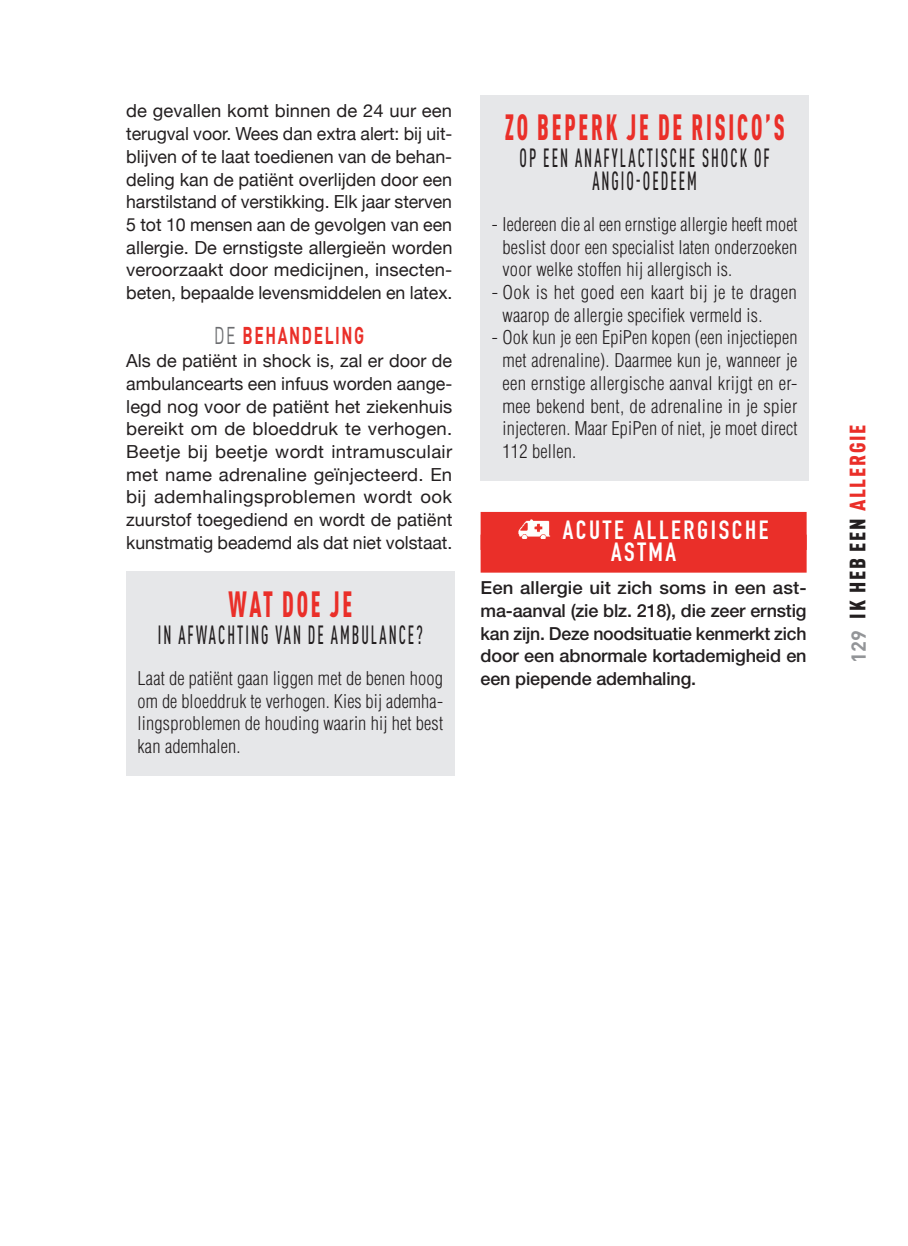
<style>
.page{position:relative;width:908px;height:1246px;background:#fff}
.page>*{position:absolute;margin:0;border:0;box-sizing:border-box;transform-origin:0 0}
.t1{font:900 condensed 36px "DIN Pro";letter-spacing:.12em;color:#ea2f29;scale:.65 1}
.t2{font:500 condensed 26px/22.8px "DIN Pro";letter-spacing:.12em;color:#231f20;text-align:center;scale:.65 1}
.t3{font:26px/22.6px "DIN Engschrift LT Alternate";letter-spacing:.1em;color:#fff}
.t4{font:700 24px "DIN";letter-spacing:.1em;color:#ea2f29;scale:.65 1}
.t5{font:900 condensed 22px "DIN Pro";letter-spacing:.08em;color:#231f20}
.t6{font:300 condensed 18.4px/22.8px "Helvetica";letter-spacing:.01em;color:#231f20;text-align:justify}
.t7{font:18px/22.8px "Helvetica Neue";color:#231f20;text-align:justify}
.t8{font:500 18px/22.8px "Helvetica Neue";letter-spacing:-.01em;color:#231f20;text-align:justify}
.s1{font-weight:400;color:#6c6d70}
.s2{font-family:"DIN";font-weight:700;font-stretch:normal;font-size:20px;color:#939598}
.s3{color:#ea2f29}
</style>
<div class="page">
<div style="left:126px;top:571px;width:328px;height:205px;background:#e6e7e9"></div>
<div style="left:481px;top:512px;width:326px;height:38px;background:#ea2f29"></div>
<div style="left:481px;top:535px;width:326px;height:38px;background:#ea2f29"></div>
<div style="left:481px;top:95px;width:328px;height:386px;background:#e6e7e9"></div>
<img style="left:519px;top:519px;width:32px;height:20px">
<p class="t7" style="left:126px;top:99px;width:328px">de gevallen komt binnen de 24 uur een terugval voor. Wees dan extra alert: bij uit&shy;blijven of te laat toedienen van de behan&shy;deling kan de patiënt overlijden door een harstilstand of verstikking. Elk jaar sterven 5 tot 10 mensen aan de gevolgen van een allergie. De ernstigste allergieën worden veroorzaakt door medicijnen, insecten&shy;beten, bepaalde levensmiddelen en latex.</p>
<h3 class="t4" style="left:214px;top:320px;width:232px"><span class="s1">DE</span> BEHANDELING</h3>
<p class="t7" style="left:126px;top:349px;width:328px">Als de patiënt in shock is, zal er door de ambulancearts een infuus worden aange&shy;legd nog voor de patiënt het ziekenhuis bereikt om de bloeddruk te verhogen.<br>Beetje bij beetje wordt intramusculair met name adrenaline geïnjecteerd. En bij ademhalingsproblemen wordt ook zuurstof toegediend en wordt de patiënt kunstmatig beademd als dat niet volstaat.</p>
<h1 class="t1" style="left:229px;top:576px;width:192px">WAT DOE JE</h1>
<h2 class="t2" style="left:158px;top:621px;width:409px">IN AFWACHTING VAN DE AMBULANCE?</h2>
<p class="t6" style="left:138px;top:667px;width:307px">Laat de patiënt gaan liggen met de benen hoog om de bloeddruk te verhogen. Kies bij ademha&shy;lingsproblemen de houding waarin hij het best kan ademhalen.</p>
<h1 class="t1" style="left:505px;top:99px;width:432px">ZO BEPERK JE DE RISICO’S</h1>
<h2 class="t2" style="left:519px;top:144px;width:387px">OP EEN ANAFYLACTISCHE SHOCK OF<br>ANGIO-OEDEEM</h2>
<p class="t6" style="left:503px;top:213px;width:296px;text-indent:-11px">- Iedereen die al een ernstige allergie heeft moet beslist door een specialist laten onderzoeken voor welke stoffen hij allergisch is.</p>
<p class="t6" style="left:503px;top:281px;width:296px;text-indent:-11px">- Ook is het goed een kaart bij je te dragen waarop de allergie specifiek vermeld is.</p>
<p class="t6" style="left:503px;top:326px;width:297px;text-indent:-11px">- Ook kun je een EpiPen kopen (een injectiepen met adrenaline). Daarmee kun je, wanneer je een ernstige allergische aanval krijgt en er&shy;mee bekend bent, de adrenaline in je spier injecteren. Maar EpiPen of niet, je moet direct 112 bellen.</p>
<h2 class="t3" style="left:611px;top:518px;width:159px;text-indent:-48px">ACUTE ALLERGISCHE<br>ASTMA</h2>
<p class="t8" style="left:481px;top:576px;width:327px">Een allergie uit zich soms in een ast&shy;ma-aanval (zie blz. 218), die zeer ernstig kan zijn. Deze noodsituatie kenmerkt zich door een abnormale kortademigheid en een piepende ademhaling.</p>
<p class="t5" style="left:840px;top:663px;width:240px;rotate:-90deg"><span class="s2">129</span> IK HEB EEN <span class="s3">ALLERGIE</span></p>
</div>
